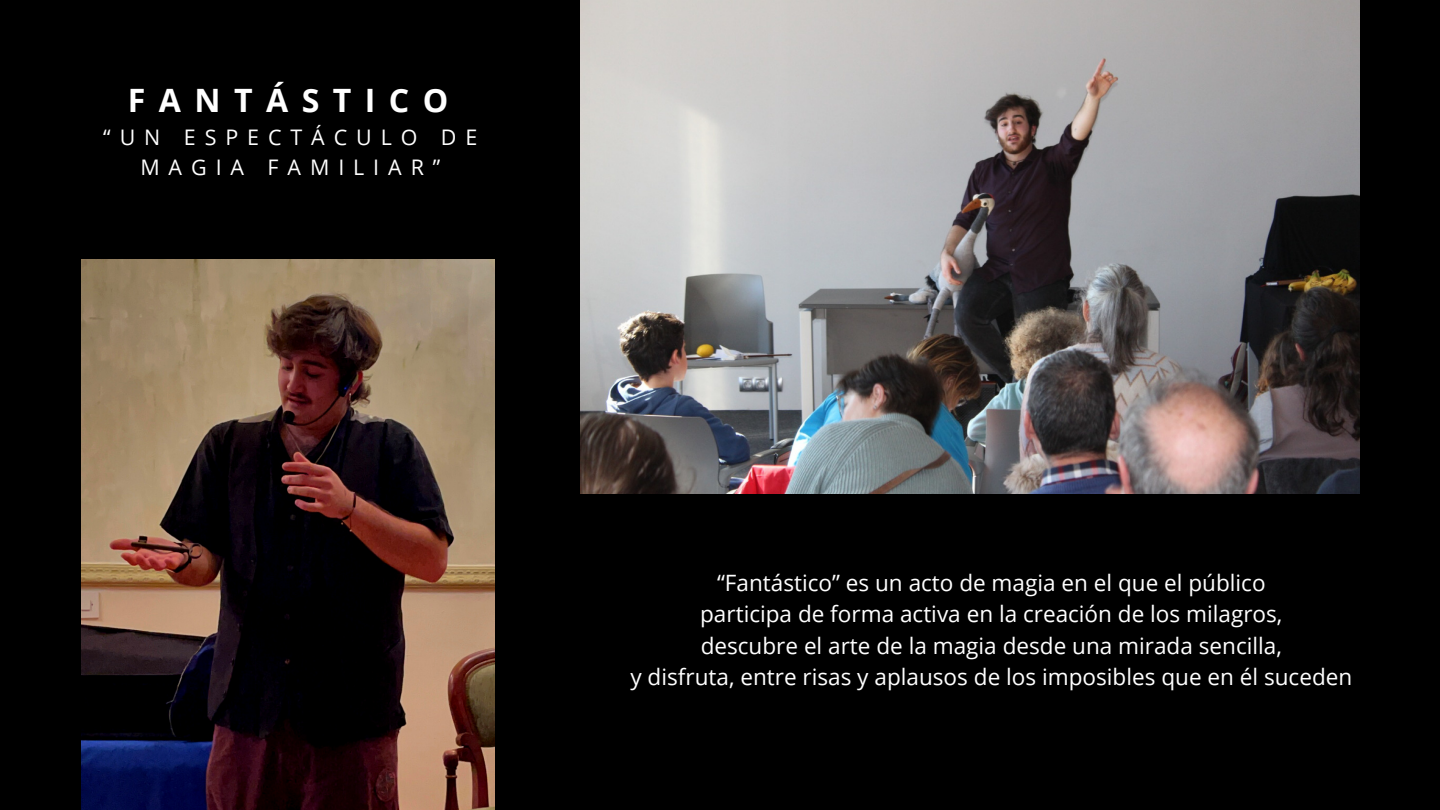
<style>
.page{position:relative;width:1440px;height:810px;background:#000}
.page>*{position:absolute;margin:0;border:0;box-sizing:border-box;transform-origin:0 0}
.t1{font:700 32.2px "Open Sans";letter-spacing:.415em;color:#fff}
.t2{font:22.5px "Open Sans";color:#fff}
.t3{font:21.4px/29.8px "Open Sans";letter-spacing:.415em;color:#fff;text-align:center}
</style>
<div class="page">
<img style="left:580px;top:0;width:779px;height:494px">
<img style="left:81px;top:259px;width:414px;height:551px">
<h1 class="t1" style="left:128px;top:78px;width:322px">FANTÁSTICO</h1>
<h1 class="t3" style="left:103px;top:122px;width:376px">“UN ESPECTÁCULO DE<br>MAGIA FAMILIAR”</h1>
<p class="t2" style="left:717px;top:567px;width:550px">“Fantástico” es un acto de magia en el que el público</p>
<p class="t2" style="left:700px;top:598px;width:584px">participa de forma activa en la creación de los milagros,</p>
<p class="t2" style="left:701px;top:630px;width:583px">descubre el arte de la magia desde una mirada sencilla,</p>
<p class="t2" style="left:630px;top:661px;width:723px">y disfruta, entre risas y aplausos de los imposibles que en él suceden</p>
</div>
